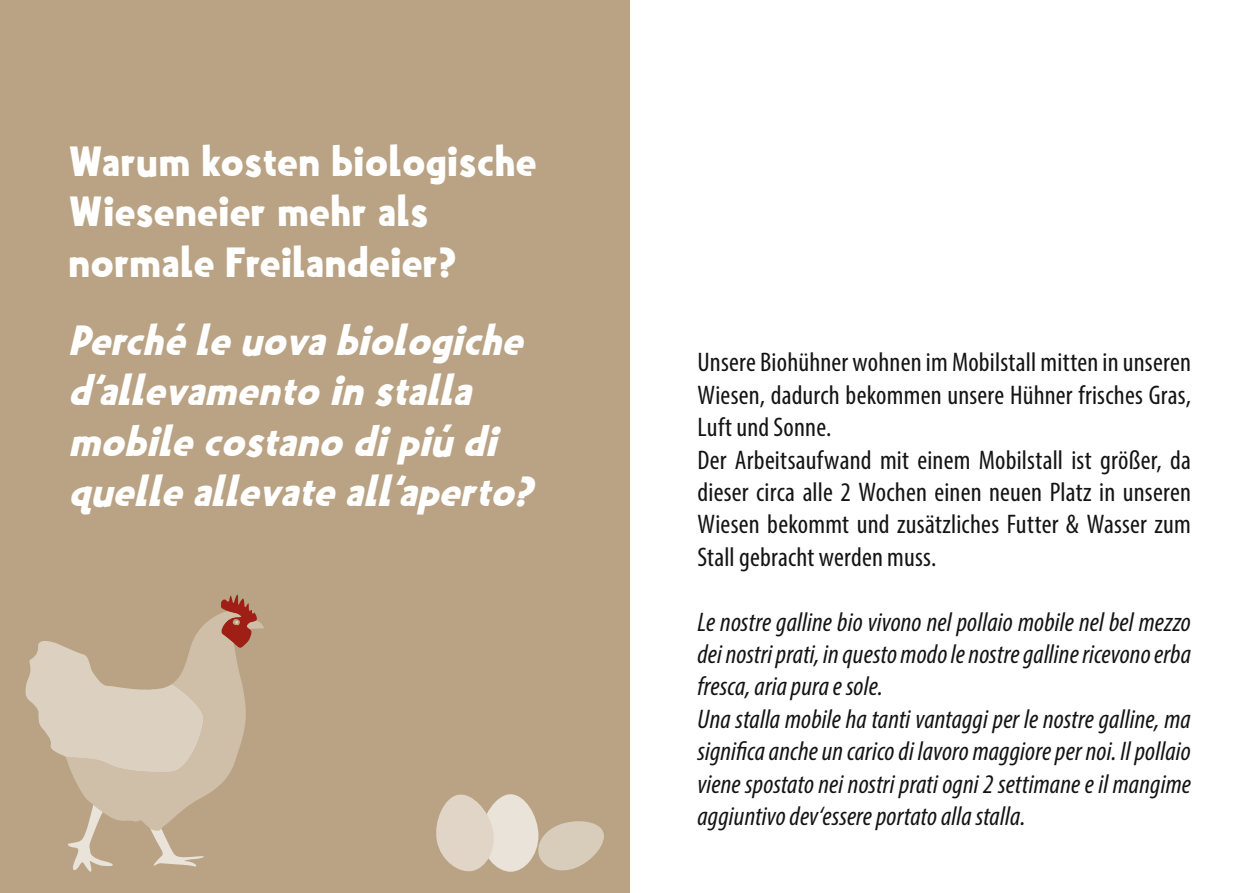
<style>
.page{position:relative;width:1259px;height:893px;background:#fff}
.page>*{position:absolute;margin:0;border:0;box-sizing:border-box;transform-origin:0 0}
.t1{font:italic 42px/50.4px "Creamy Milky Title";color:#fff}
.t2{font:42px/50.4px "Creamy Milky Title";color:#fff}
.t3{font:italic condensed 27px/32.4px "Myriad Pro";letter-spacing:.005em;color:#131413;text-align:justify}
.t4{font:condensed 27px/32.4px "Myriad Pro";letter-spacing:.01em;color:#131413;text-align:justify}
</style>
<div class="page">
<div style="left:0;top:0;width:629px;height:893px;background:#b9a384"></div>
<svg style="left:436px;top:794px;width:168px;height:78px"></svg>
<svg style="left:25px;top:594px;width:239px;height:278px"></svg>
<p class="t2" style="left:68px;top:139px;width:470px">Warum kosten biologische<br>Wieseneier mehr als</p>
<p class="t2" style="left:68px;top:240px;width:390px">normale Freilandeier?</p>
<p class="t1" style="left:68px;top:318px;width:466px">Perché le uova biologiche</p>
<p class="t1" style="left:68px;top:368px;width:414px">d‘allevamento in stalla</p>
<p class="t1" style="left:68px;top:419px;width:476px">mobile costano dipiú di quelle allevate all‘aperto?</p>
<p class="t4" style="left:697px;top:346px;width:495px">Unsere Biohühner wohnen im Mobilstall mitten in unseren Wiesen, dadurch bekommen unsere Hühner frisches Gras, Luft und Sonne.</p>
<p class="t4" style="left:697px;top:443px;width:495px">Der Arbeitsaufwand mit einem Mobilstall ist größer, da dieser circa alle 2 Wochen einen neuen Platz in unseren Wiesen bekommt und zusätzliches Futter &amp; Wasser zum Stall gebracht werden muss.</p>
<p class="t3" style="left:697px;top:605px;width:495px">Le nostre galline bio vivono nel pollaio mobile nel bel mezzo dei nostri prati, in questo modo le nostre galline ricevono erba fresca, aria pura e sole.</p>
<p class="t3" style="left:697px;top:702px;width:495px">Una stalla mobile ha tanti vantaggi per le nostre galline, ma significa anche un carico di lavoro maggiore per noi. Il pollaio viene spostato nei nostri prati ogni 2 settimane e il mangime aggiuntivo dev‘essere portato alla stalla.</p>
</div>
